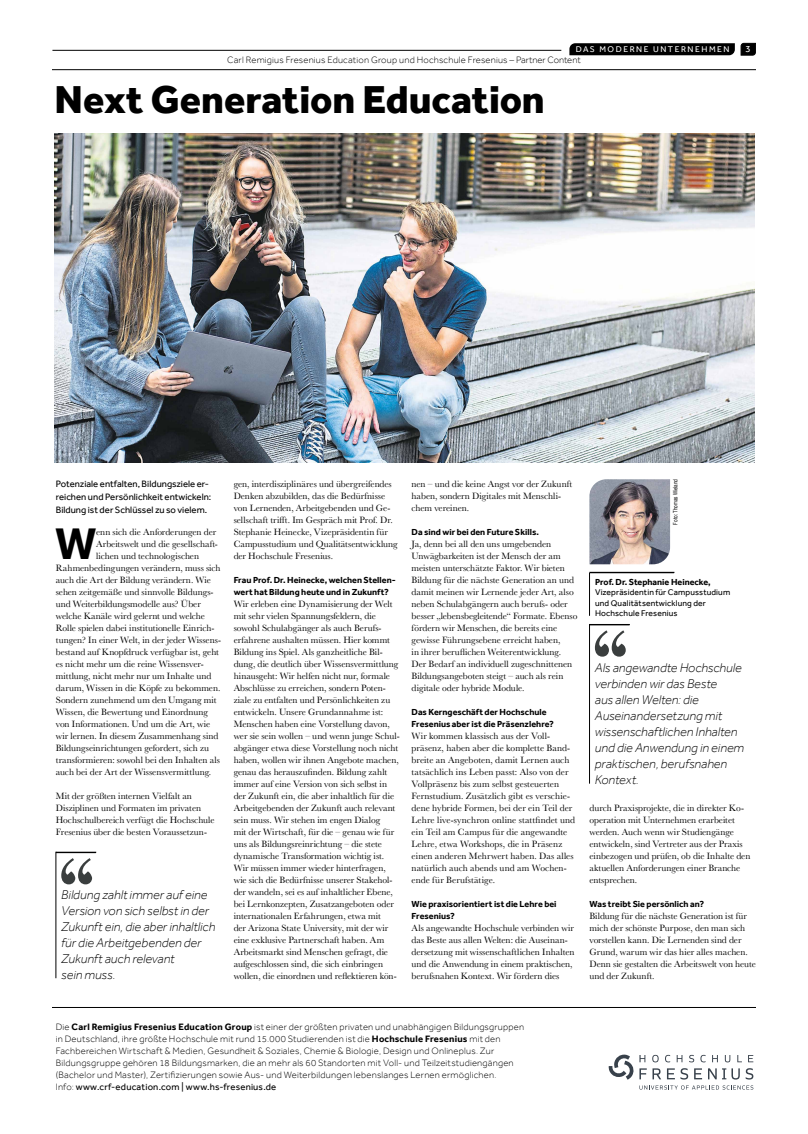
<style>
.page{position:relative;width:808px;height:1134px;background:#fff}
.page>*{position:absolute;margin:0;border:0;box-sizing:border-box;transform-origin:0 0}
.t1{font:700 45.5px "Effra";color:#000}
.t2{font:800 40px "Effra";letter-spacing:-.005em;color:#000}
.t3{font:italic 300 13px/16px "Effra";color:#000}
.t4{font:9.5px/12px "Baskerville";color:#000}
.t5{font:300 9.5px/12px "Effra";letter-spacing:.02em;color:#000}
.t6{font:9.5px/13px "Effra";color:#000}
.t7{font:9.5px "Effra";color:#fff}
.t8{font:700 9px/12px "Effra";color:#000}
.t9{font:8.5px/10.2px "Effra";letter-spacing:.015em;color:#000}
.t10{font:8.5px "Effra";letter-spacing:.18em;color:#fff}
.t11{font:6px "Helvetica Neue";color:#000;scale:.75 1}
.s1{font-weight:700}
.s2{font-weight:400}
</style>
<div class="page">
<hr style="left:52px;top:50px;width:509px;height:1px;background:#000">
<svg style="left:741px;top:43px;width:15px;height:12px"></svg>
<svg style="left:569px;top:43px;width:166px;height:12px;background:#070707"></svg>
<hr style="left:52px;top:1007px;width:703px;height:1px;background:#000">
<hr style="left:52px;top:69px;width:703px;height:1px;background:#000">
<img style="left:54px;top:133px;width:701px;height:329px">
<svg style="left:57px;top:852px;width:39px;height:32px"></svg>
<hr style="left:56px;top:852px;width:1px;height:126px;background:#000">
<svg style="left:590px;top:624px;width:40px;height:33px"></svg>
<hr style="left:589px;top:624px;width:1px;height:160px;background:#000">
<img style="left:589px;top:479px;width:81px;height:85px">
<hr style="left:589px;top:573px;width:1px;height:43px;background:#000">
<svg style="left:589px;top:572px;width:85px;height:1px"></svg>
<svg style="left:609px;top:1054px;width:144px;height:35px"></svg>
<p class="t10" style="left:576px;top:44px;width:155px">DAS MODERNE UNTERNEHMEN</p>
<p class="t7" style="left:746px;top:43px;width:7px">3</p>
<p class="t5" style="left:227px;top:53px;width:355px">Carl Remigius Fresenius Education Group und Hochschule Fresenius – Partner Content</p>
<h2 class="t2" style="left:55px;top:76px;width:492px">Next Generation Education</h2>
<p class="t6" style="left:56px;top:477px;width:157px">Potenziale entfalten, Bildungsziele er&shy;reichen und Persönlichkeit entwickeln:<br>Bildung ist der Schlüssel zu so vielem.</p>
<h1 class="t1" style="left:55px;top:516px;width:43px">W</h1>
<p class="t4" style="left:96px;top:526px;width:122px">enn sich die Anforderungen der</p>
<p class="t4" style="left:96px;top:538px;width:123px">Arbeitswelt und die gesellschaft-</p>
<p class="t4" style="left:96px;top:550px;width:104px">lichen und technologischen</p>
<p class="t4" style="left:56px;top:562px;width:166px">Rahmenbedingungen verändern, muss sich</p>
<p class="t4" style="left:56px;top:574px;width:157px">auch die Art der Bildung verändern. Wie</p>
<p class="t4" style="left:56px;top:586px;width:159px">sehen zeitgemäße und sinnvolle Bildungs-</p>
<p class="t4" style="left:56px;top:598px;width:147px">und Weiterbildungsmodelle aus? Über</p>
<p class="t4" style="left:56px;top:610px;width:151px">welche Kanäle wird gelernt und welche</p>
<p class="t4" style="left:56px;top:622px;width:160px">Rolle spielen dabei institutionelle Einrich-</p>
<p class="t4" style="left:56px;top:634px;width:167px">tungen? In einer Welt, in der jeder Wissens-</p>
<p class="t4" style="left:56px;top:646px;width:165px">bestand auf Knopfdruck verfügbar ist, geht</p>
<p class="t4" style="left:56px;top:658px;width:150px">es nicht mehr um die reine Wissensver-</p>
<p class="t4" style="left:56px;top:670px;width:157px">mittlung, nicht mehr nur um Inhalte und</p>
<p class="t4" style="left:56px;top:682px;width:166px">darum, Wissen in die Köpfe zu bekommen.</p>
<p class="t4" style="left:56px;top:694px;width:162px">Sondern zunehmend um den Umgang mit</p>
<p class="t4" style="left:56px;top:706px;width:154px">Wissen, die Bewertung und Einordnung</p>
<p class="t4" style="left:56px;top:718px;width:156px">von Informationen. Und um die Art, wie</p>
<p class="t4" style="left:56px;top:730px;width:164px">wir lernen. In diesem Zusammenhang sind</p>
<p class="t4" style="left:56px;top:742px;width:155px">Bildungseinrichtungen gefordert, sich zu</p>
<p class="t4" style="left:56px;top:754px;width:166px">transformieren: sowohl bei den Inhalten als</p>
<p class="t4" style="left:56px;top:766px;width:157px">auch bei der Art der Wissensvermittlung.</p>
<p class="t4" style="left:56px;top:790px;width:160px">Mit der größten internen Vielfalt an Disziplinen und Formaten im privaten Hochschulbereich verfügt die Hochschule Fresenius über die besten Voraussetzun-</p>
<h3 class="t3" style="left:61px;top:887px;width:156px">Bildung zahlt immer auf eine<br>Version von sich selbst in der<br>Zukunft ein, die aber inhaltlich für die Arbeitgebenden der<br>Zukunft auch relevant<br>sein muss.</h3>
<p class="t4" style="left:234px;top:478px;width:165px">gen, interdisziplinäres und übergreifendes Denken abzubilden, das die Bedürfnisse von Lernenden, Arbeitgebenden und Ge&shy;sellschaft trifft. Im Gespräch mit Prof. Dr.<br>Stephanie Heinecke, Vizepräsidentin für Campusstudium und Qualitätsentwicklung der Hochschule Fresenius.</p>
<p class="t8" style="left:234px;top:574px;width:164px">Frau Prof. Dr. Heinecke, welchen Stellen&shy;wert hat Bildung heute und in Zukunft?</p>
<p class="t4" style="left:234px;top:598px;width:168px">Wir erleben eine Dynamisierung der Welt mit sehr vielen Spannungsfeldern, die sowohl Schulabgänger als auch Berufs&shy;erfahrene aushalten müssen. Hier kommt Bildung ins Spiel. Als ganzheitliche Bil&shy;dung, die deutlich über Wissensvermittlung hinausgeht: Wir helfen nicht nur, formale Abschlüsse zu erreichen, sondern Poten&shy;ziale zu entfalten und Persönlichkeiten zu entwickeln. Unsere Grundannahme ist:<br>Menschen haben eine Vorstellung davon, wer sie sein wollen – und wenn junge Schul&shy;abgänger etwa diese Vorstellung noch nicht haben, wollen wir ihnen Angebote machen, genau das herauszufinden. Bildung zahlt immer auf eine Version von sich selbst in der Zukunft ein, die aber inhaltlich für die Arbeitgebenden der Zukunft auch relevant sein muss. Wir stehen im engen Dialog<br>mit der Wirtschaft, für die – genau wie für uns als Bildungsreinrichtung – die stete dynamische Transformation wichtig ist.<br>Wir müssen immer wieder hinterfragen, wie sich die Bedürfnisse unserer Stakehol&shy;der wandeln, sei es auf inhaltlicher Ebene, bei Lernkonzepten, Zusatzangeboten oder internationalen Erfahrungen, etwa mit<br>der Arizona State University, mit der wir eine exklusive Partnerschaft haben. Am Arbeitsmarkt sind Menschen gefragt, die aufgeschlossen sind, die sich einbringen wollen, die einordnen und reflektieren kön-</p>
<p class="t4" style="left:412px;top:478px;width:162px">nen – und die keine Angst vor der Zukunft haben, sondern Digitales mit Menschli&shy;chem vereinen.</p>
<p class="t8" style="left:412px;top:526px;width:129px">Da sind wir bei den Future Skills.</p>
<p class="t4" style="left:412px;top:538px;width:167px">Ja, denn bei all den uns umgebenden Unwägbarkeiten ist der Mensch der am meisten unterschätzte Faktor. Wir bieten Bildung für die nächste Generation an und damit meinen wir Lernende jeder Art, also neben Schulabgängern auch berufs- oder besser „lebensbegleitende“ Formate. Ebenso fördern wir Menschen, die bereits eine gewisse Führungsebene erreicht haben,<br>in ihrer beruflichen Weiterentwicklung.<br>Der Bedarf an individuell zugeschnittenen Bildungsangeboten steigt – auch als rein digitale oder hybride Module.</p>
<p class="t8" style="left:412px;top:706px;width:144px">Das Kerngeschäft der Hochschule<br>Fresenius aber ist die Präsenzlehre?</p>
<p class="t4" style="left:412px;top:730px;width:165px">Wir kommen klassisch aus der Voll&shy;präsenz, haben aber die komplette Band&shy;breite an Angeboten, damit Lernen auch tatsächlich ins Leben passt: Also von der Vollpräsenz bis zum selbst gesteuerten Fernstudium. Zusätzlich gibt es verschie&shy;dene hybride Formen, bei der ein Teil der Lehre live-synchron online stattfindet und ein Teil am Campus für die angewandte Lehre, etwa Workshops, die in Präsenz einen anderen Mehrwert haben. Das alles natürlich auch abends und am Wochen&shy;ende für Berufstätige.</p>
<p class="t8" style="left:412px;top:898px;width:147px">Wie praxisorientiert ist die Lehre bei<br>Fresenius?</p>
<p class="t4" style="left:412px;top:922px;width:164px">Als angewandte Hochschule verbinden wir das Beste aus allen Welten: die Auseinan&shy;dersetzung mit wissenschaftlichen Inhalten und die Anwendung in einem praktischen, berufsnahen Kontext. Wir fördern dies</p>
<p class="t11" style="left:671px;top:524px;width:62px;rotate:-90deg">Foto: Thomas Wieland</p>
<p class="t8" style="left:595px;top:576px;width:117px">Prof. Dr. Stephanie Heinecke,</p>
<p class="t9" style="left:595px;top:587px;width:137px">Vizepräsidentin für Campusstudium und Qualitätsentwicklung der<br>Hochschule Fresenius</p>
<h3 class="t3" style="left:595px;top:659px;width:151px">Als angewandte Hochschule verbinden wir das Beste<br>aus allen Welten: die<br>Auseinandersetzung mit wissenschaftlichen Inhalten und die Anwendung in einem praktischen, berufsnahen<br>Kontext.</h3>
<p class="t4" style="left:589px;top:802px;width:162px">durch Praxisprojekte, die in direkter Ko&shy;operation mit Unternehmen erarbeitet werden. Auch wenn wir Studiengänge entwickeln, sind Vertreter aus der Praxis einbezogen und prüfen, ob die Inhalte den aktuellen Anforderungen einer Branche entsprechen.</p>
<p class="t8" style="left:589px;top:898px;width:116px">Was treibt Sie persönlich an?</p>
<p class="t4" style="left:589px;top:910px;width:168px">Bildung für die nächste Generation ist für mich der schönste Purpose, den man sich vorstellen kann. Die Lernenden sind der Grund, warum wir das hier alles machen.<br>Denn sie gestalten die Arbeitswelt von heute und der Zukunft.</p>
<p class="t5" style="left:56px;top:1020px;width:470px">Die <span class="s1">Carl Remigius Fresenius Education Group</span> ist einer der größten privaten und unabhängigen Bildungsgruppen in Deutschland, ihre größte Hochschule mit rund 15.000 Studierenden ist die <span class="s1">Hochschule Fresenius</span> mit den Fachbereichen Wirtschaft &amp; Medien, Gesundheit &amp; Soziales, Chemie &amp; Biologie, Design und Onlineplus. Zur Bildungsgruppe gehören 18 Bildungsmarken, die an mehr als 60 Standorten mit Voll- und Teilzeitstudiengängen (Bachelor und Master), Zertifizierungen sowie Aus- und Weiterbildungen lebenslanges Lernen ermöglichen.<br>Info: <span class="s2">www.crf-education.com | www.hs-fresenius.de</span></p>
</div>
